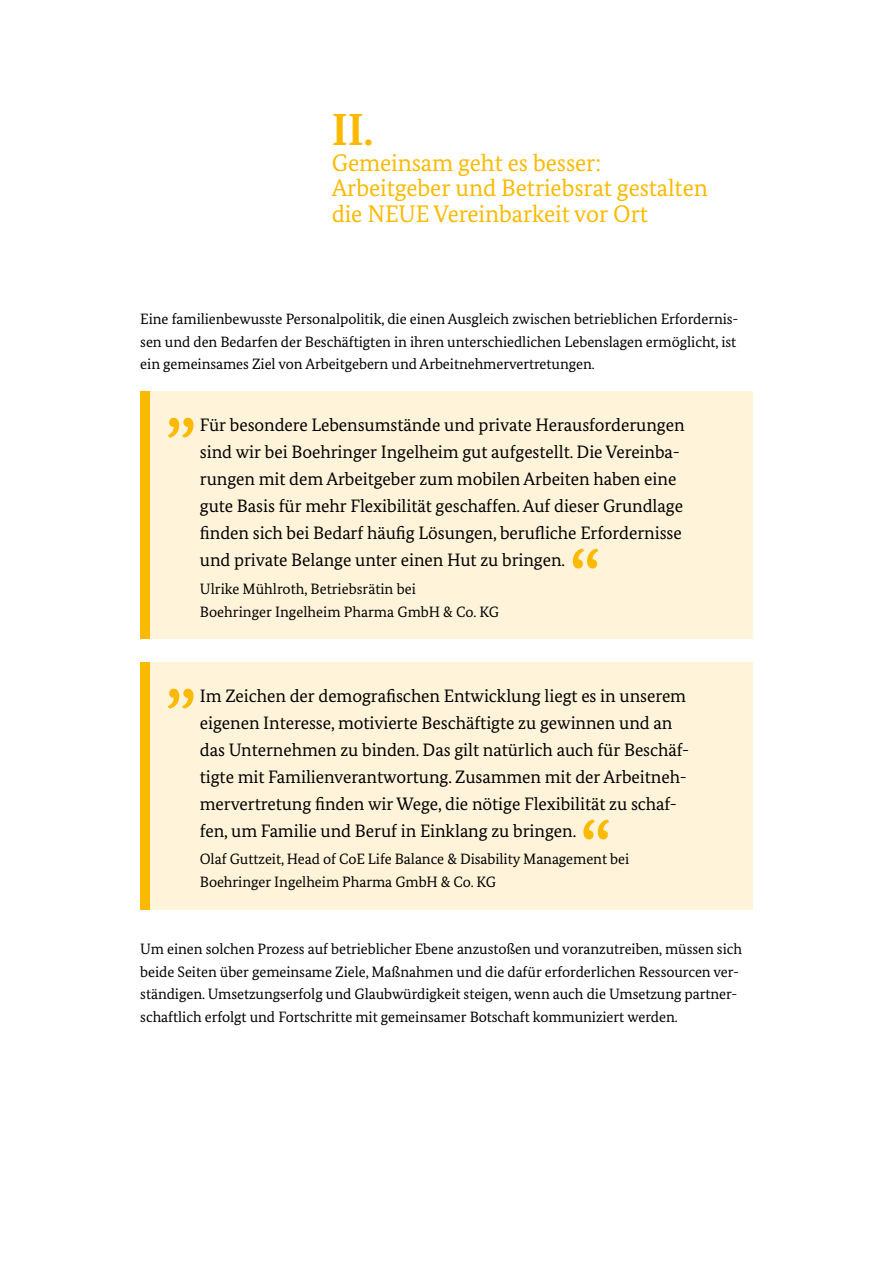
<style>
.page{position:relative;width:893px;height:1263px;background:#fff}
.page>*{position:absolute;margin:0;border:0;box-sizing:border-box;transform-origin:0 0}
.t1{font:84px "Bundes Serif";color:#fbba00}
.t2{font:700 45px "Bundes Serif";color:#fbba00}
.t3{font:24px/25.5px "Bundes Serif";letter-spacing:-.005em;color:#fbba00}
.t4{font:18px/27px "Bundes Serif";letter-spacing:-.005em;color:#000}
.t5{font:15px/22.5px "Bundes Serif";letter-spacing:-.005em;color:#000}
</style>
<div class="page">
<div style="left:140px;top:392px;width:613px;height:247px;background:#fff3d9"></div>
<div style="left:140px;top:662px;width:613px;height:248px;background:#fff3d9"></div>
<div style="left:140px;top:392px;width:10px;height:247px;background:#fbba00"></div>
<div style="left:140px;top:662px;width:10px;height:248px;background:#fbba00"></div>
<h1 class="t2" style="left:332px;top:103px;width:43px">II.</h1>
<h1 class="t3" style="left:332px;top:150px;width:378px">Gemeinsam geht es besser:<br>Arbeitgeber und Betriebsrat gestalten die NEUE Vereinbarkeit vor Ort</h1>
<p class="t5" style="left:140px;top:307px;width:600px">Eine familienbewusste Personalpolitik, die einen Ausgleich zwischen betrieblichen Erfordernis&shy;sen und den Bedarfen der Beschäftigten in ihren unterschiedlichen Lebenslagen ermöglicht, ist ein gemeinsames Ziel von Arbeitgebern und Arbeitnehmervertretungen.</p>
<h1 class="t1" style="left:165px;top:346px;width:33px">„</h1>
<p class="t4" style="left:200px;top:411px;width:486px">Für besondere Lebensumstände und private Herausforderungen sind wir bei Boehringer Ingelheim gut aufgestellt. Die Vereinba&shy;rungen mit dem Arbeitgeber zum mobilen Arbeiten haben eine gute Basis für mehr Flexibilität geschaffen. Auf dieser Grundlage finden sich bei Bedarf häufig Lösungen, berufliche Erfordernisse und private Belange unter einen Hut zu bringen.</p>
<p class="t5" style="left:200px;top:577px;width:301px">Ulrike Mühlroth, Betriebsrätin bei<br>Boehringer Ingelheim Pharma GmbH &amp; Co. KG</p>
<h1 class="t1" style="left:569px;top:528px;width:34px">“</h1>
<h1 class="t1" style="left:165px;top:617px;width:33px">„</h1>
<p class="t4" style="left:200px;top:682px;width:488px">Im Zeichen der demografischen Entwicklung liegt es in unserem eigenen Interesse, motivierte Beschäftigte zu gewinnen und an</p>
<p class="t4" style="left:200px;top:736px;width:491px">das Unternehmen zu binden. Das gilt natürlich auch für Beschäf&shy;tigte mit Familienverantwortung. Zusammen mit der Arbeitneh&shy;mervertretung finden wir Wege, die nötige Flexibilität zu schaf&shy;fen, um Familie und Beruf in Einklang zu bringen.</p>
<p class="t5" style="left:200px;top:847px;width:431px">Olaf Guttzeit, Head of CoE Life Balance &amp; Disability Management bei<br>Boehringer Ingelheim Pharma GmbH &amp; Co. KG</p>
<h1 class="t1" style="left:580px;top:798px;width:34px">“</h1>
<p class="t5" style="left:140px;top:937px;width:603px">Um einen solchen Prozess auf betrieblicher Ebene anzustoßen und voranzutreiben, müssen sich beide Seiten über gemeinsame Ziele, Maßnahmen und die dafür erforderlichen Ressourcen ver&shy;ständigen. Umsetzungserfolg und Glaubwürdigkeit steigen, wenn auch die Umsetzung partner&shy;schaftlich erfolgt und Fortschritte mit gemeinsamer Botschaft kommuniziert werden.</p>
</div>
